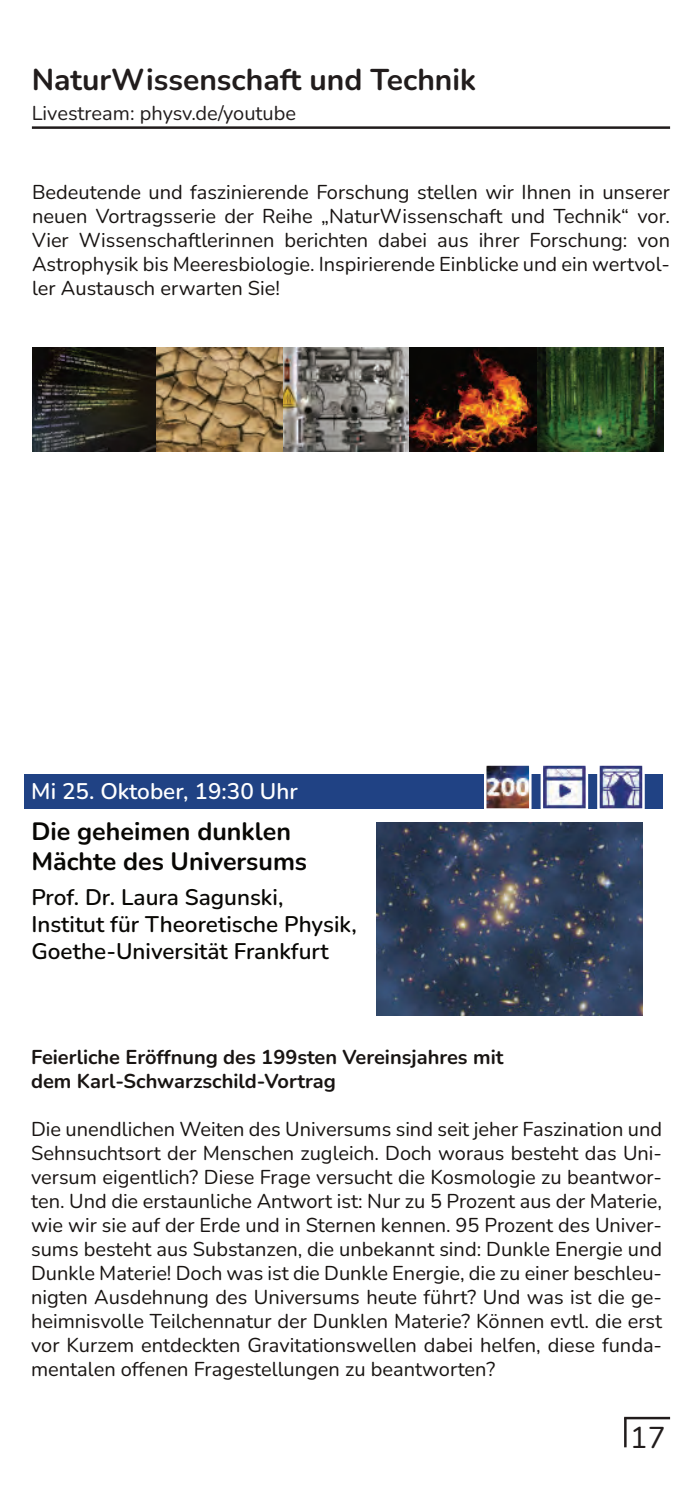
<style>
.page{position:relative;width:695px;height:1489px;background:#fff}
.page>*{position:absolute;margin:0;border:0;box-sizing:border-box;transform-origin:0 0}
.t1{font:700 30px "Nunito";color:#211c1c}
.t2{font:30px "Nunito";color:#211c1c}
.t3{font:700 25px/30px "Nunito";color:#080704}
.t4{font:600 22.5px/27px "Nunito";color:#080704}
.t5{font:600 22.5px "Nunito";color:#fff}
.t6{font:20px/24px "Nunito";color:#181412;text-align:justify}
.t7{font:700 20px/24px "Nunito";color:#181412}
.t8{font:20px "Nunito";color:#211c1c}
</style>
<div class="page">
<hr style="left:624px;top:1416px;width:46px;height:3px;background:#211c1c">
<hr style="left:32px;top:126px;width:638px;height:3px;background:#211c1c">
<hr style="left:624px;top:1417px;width:2px;height:30px;background:#211c1c">
<img style="left:376px;top:822px;width:266px;height:193px">
<div style="left:24px;top:774px;width:638px;height:34px;background:#204284"></div>
<svg style="left:597px;top:765px;width:47px;height:44px;background:#898db3"></svg>
<svg style="left:540px;top:765px;width:48px;height:44px;background:#aeb1cb"></svg>
<img style="left:484px;top:765px;width:47px;height:44px">
<img style="left:32px;top:347px;width:631px;height:104px">
<h1 class="t1" style="left:32px;top:60px;width:446px">NaturWissenschaft und Technik</h1>
<p class="t8" style="left:32px;top:100px;width:266px">Livestream: physv.de/youtube</p>
<p class="t6" style="left:32px;top:180px;width:639px">Bedeutende und faszinierende Forschung stellen wir Ihnen in unserer neuen Vortragsserie der Reihe „NaturWissenschaft und Technik“ vor.<br>Vier Wissenschaftlerinnen berichten dabei aus ihrer Forschung: von Astrophysik bis Meeresbiologie. Inspirierende Einblicke und ein wertvol&shy;ler Austausch erwarten Sie!</p>
<p class="t5" style="left:31px;top:776px;width:268px">Mi 25. Oktober, 19:30 Uhr</p>
<p class="t3" style="left:31px;top:816px;width:277px">Die geheimen dunklen<br>Mächte des Universums</p>
<p class="t4" style="left:31px;top:883px;width:327px">Prof. Dr. Laura Sagunski,<br>Institut für Theoretische Physik,<br>Goethe-Universität Frankfurt</p>
<p class="t7" style="left:31px;top:1044px;width:473px">Feierliche Eröffnung des 199sten Vereinsjahres mit dem Karl-Schwarzschild-Vortrag</p>
<p class="t6" style="left:31px;top:1116px;width:632px">Die unendlichen Weiten des Universums sind seit jeher Faszination und Sehnsuchtsort der Menschen zugleich. Doch woraus besteht das Uni&shy;versum eigentlich? Diese Frage versucht die Kosmologie zu beantwor&shy;ten. Und die erstaunliche Antwort ist: Nur zu 5 Prozent aus der Materie, wie wir sie auf der Erde und in Sternen kennen. 95 Prozent des Univer&shy;sums besteht aus Substanzen, die unbekannt sind: Dunkle Energie und Dunkle Materie! Doch was ist die Dunkle Energie, die zu einer beschleu&shy;nigten Ausdehnung des Universums heute führt? Und was ist die ge&shy;heimnisvolle Teilchennatur der Dunklen Materie? Können evtl. die erst vor Kurzem entdeckten Gravitationswellen dabei helfen, diese funda&shy;mentalen offenen Fragestellungen zu beantworten?</p>
<h1 class="t2" style="left:629px;top:1417px;width:38px">17</h1>
</div>
